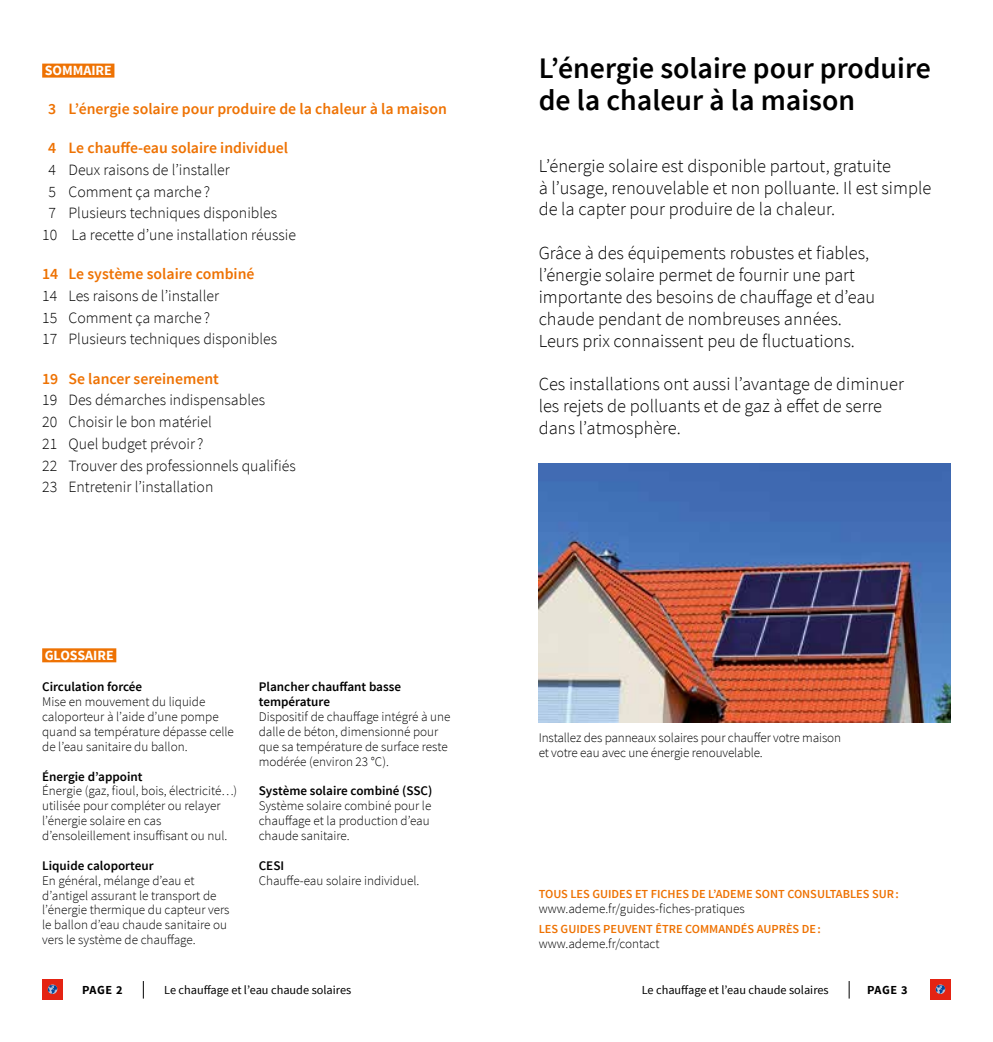
<style>
.page{position:relative;width:993px;height:1042px;background:#fff}
.page>*{position:absolute;margin:0;border:0;box-sizing:border-box;transform-origin:0 0}
.t1{font:600 29.75px/31.5px "Source Sans Pro";color:#000}
.t2{font:300 18.38px/21.9px "Source Sans Pro";color:#000}
.t3{font:300 15.75px/21.7px "Source Sans Pro";color:#000}
.t4{font:600 15.75px "Source Sans Pro";color:#ee7203}
.t5{font:700 14px "Source Sans Pro";color:#fff}
.t6{font:300 13.12px/14.9px "Source Sans Pro";color:#000}
.t7{font:600 13.12px/14.9px "Source Sans Pro";color:#000}
.t8{font:600 12.25px "Source Sans Pro";color:#ee7203}
.t9{font:12.25px "Source Sans Pro";color:#000}
.t10{font:700 12.25px "Source Sans Pro";letter-spacing:.04em;color:#000}
</style>
<div class="page">
<svg style="left:143px;top:981px;width:1px;height:17px"></svg>
<div style="left:42px;top:979px;width:21px;height:21px;background:#e42313"></div>
<svg style="left:48px;top:984px;width:9px;height:10px"></svg>
<svg style="left:848px;top:981px;width:1px;height:17px"></svg>
<div style="left:929px;top:979px;width:21px;height:21px;background:#e42313"></div>
<svg style="left:935px;top:984px;width:9px;height:10px"></svg>
<img style="left:538px;top:464px;width:412px;height:259px">
<div style="left:42px;top:64px;width:72px;height:14px;background:#ee7203"></div>
<div style="left:42px;top:648px;width:74px;height:14px;background:#ee7203"></div>
<p class="t5" style="left:45px;top:61px;width:69px">SOMMAIRE</p>
<p class="t4" style="left:48px;top:99px;width:400px">3 L’énergie solaire pour produire de la chaleur à la maison</p>
<p class="t4" style="left:48px;top:138px;width:241px">4 Le chauffe-eau solaire individuel</p>
<p class="t3" style="left:49px;top:159px;width:182px">4 Deux raisons de l’installer</p>
<p class="t3" style="left:49px;top:181px;width:163px">5 Comment ça marche ?</p>
<p class="t3" style="left:49px;top:202px;width:230px">7 Plusieurs techniques disponibles</p>
<p class="t3" style="left:42px;top:224px;width:255px">10 La recette d’une installation réussie</p>
<p class="t4" style="left:42px;top:264px;width:214px">14 Le système solaire combiné</p>
<p class="t3" style="left:42px;top:285px;width:236px">14 Les raisons de l’installer<br>15 Comment ça marche ?<br>17 Plusieurs techniques disponibles</p>
<p class="t4" style="left:42px;top:368px;width:178px">19 Se lancer sereinement</p>
<p class="t3" style="left:42px;top:389px;width:255px">19 Des démarches indispensables<br>20 Choisir le bon matériel<br>21 Quel budget prévoir ?<br>22 Trouver des professionnels qualifiés<br>23 Entretenir l’installation</p>
<p class="t5" style="left:45px;top:646px;width:71px">GLOSSAIRE</p>
<p class="t7" style="left:42px;top:680px;width:102px">Circulation forcée</p>
<p class="t6" style="left:42px;top:694px;width:193px">Mise en mouvement du liquide caloporteur à l’aide d’une pompe quand sa température dépasse celle de l’eau sanitaire du ballon.</p>
<p class="t7" style="left:42px;top:769px;width:102px">Énergie d’appoint</p>
<p class="t6" style="left:42px;top:783px;width:196px">Énergie (gaz, fioul, bois, électricité…) utilisée pour compléter ou relayer l’énergie solaire en cas d’ensoleillement insuffisant ou nul.</p>
<p class="t7" style="left:42px;top:858px;width:113px">Liquide caloporteur</p>
<p class="t6" style="left:42px;top:873px;width:189px">En général, mélange d’eau et d’antigel assurant le transport de l’énergie thermique du capteur vers le ballon d’eau chaude sanitaire ou vers le système de chauffage.</p>
<p class="t7" style="left:259px;top:680px;width:144px">Plancher chauffant basse température</p>
<p class="t6" style="left:259px;top:709px;width:193px">Dispositif de chauffage intégré à une dalle de béton, dimensionné pour que sa température de surface reste modérée (environ 23 °C).</p>
<p class="t7" style="left:259px;top:784px;width:175px">Système solaire combiné (SSC)</p>
<p class="t6" style="left:259px;top:798px;width:174px">Système solaire combiné pour le chauffage et la production d’eau chaude sanitaire.</p>
<p class="t7" style="left:259px;top:858px;width:27px">CESI</p>
<p class="t6" style="left:259px;top:873px;width:162px">Chauffe-eau solaire individuel.</p>
<h1 class="t1" style="left:538px;top:53px;width:393px">L’énergie solaire pour produire de la chaleur à la maison</h1>
<h2 class="t2" style="left:538px;top:155px;width:394px">L’énergie solaire est disponible partout, gratuite<br>à l’usage, renouvelable et non polluante. Il est simple de la capter pour produire de la chaleur.</h2>
<h2 class="t2" style="left:538px;top:242px;width:338px">Grâce à des équipements robustes et fiables, l’énergie solaire permet de fournir une part importante des besoins de chauffage et d’eau chaude pendant de nombreuses années.<br>Leurs prix connaissent peu de fluctuations.</h2>
<h2 class="t2" style="left:538px;top:373px;width:366px">Ces installations ont aussi l’avantage de diminuer les rejets de polluants et de gaz à effet de serre dans l’atmosphère.</h2>
<p class="t6" style="left:538px;top:730px;width:304px">Installez des panneaux solaires pour chauffer votre maison et votre eau avec une énergie renouvelable.</p>
<p class="t8" style="left:538px;top:886px;width:361px">TOUS LES GUIDES ET FICHES DE L’ADEME SONT CONSULTABLES SUR:</p>
<p class="t6" style="left:538px;top:901px;width:207px">www.ademe.fr/guides-fiches-pratiques</p>
<p class="t8" style="left:538px;top:921px;width:284px">LES GUIDES PEUVENT ÊTRE COMMANDÉS AUPRÈS DE:</p>
<p class="t6" style="left:538px;top:936px;width:122px">www.ademe.fr/contact</p>
<p class="t10" style="left:82px;top:981px;width:42px">PAGE 2</p>
<p class="t9" style="left:164px;top:982px;width:188px">Le chauffage et l’eau chaude solaires</p>
<p class="t9" style="left:641px;top:982px;width:188px">Le chauffage et l’eau chaude solaires</p>
<p class="t10" style="left:866px;top:981px;width:42px">PAGE 3</p>
</div>
